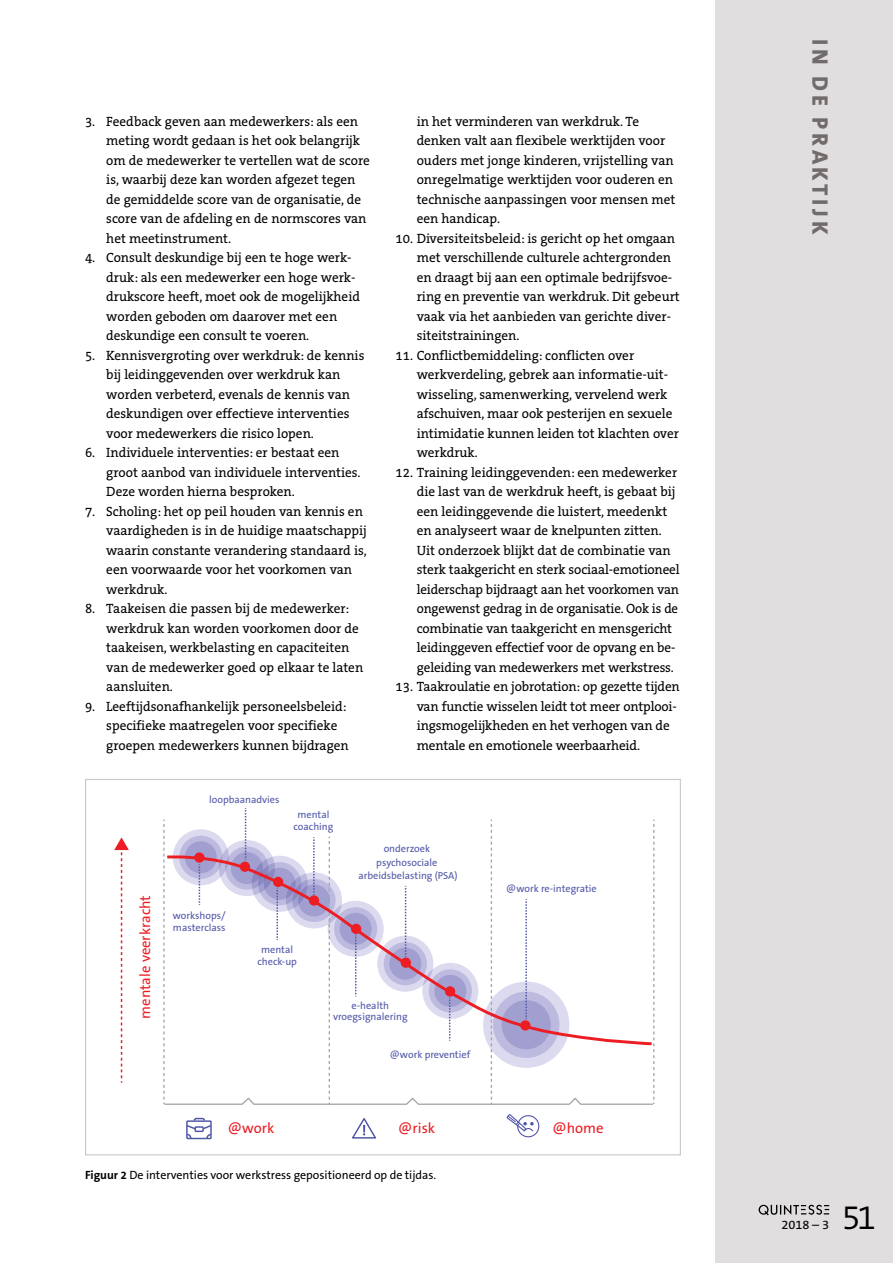
<style>
.page{position:relative;width:893px;height:1263px;background:#fff}
.page>*{position:absolute;margin:0;border:0;box-sizing:border-box;transform-origin:0 0}
.t1{font:300 34.5px "The Sans B W4";color:#000}
.t2{font:800 22.5px "The Sans B W8";letter-spacing:.155em;color:#716c6b}
.t3{font:14.7px "The Sans B W5 Plain";color:#ed1d24}
.t4{font:13.5px/19.5px "The Serif B W5 Plain";color:#000}
.t5{font:12.6px "The Sans B W5 Plain";color:#000}
.t6{font:12px "The Sans B W5 Plain";color:#000}
.t7{font:10.35px/11.7px "The Sans B W5 Plain";color:#4f56a6;text-align:center}
.s1{font-family:"The Sans B W7";font-weight:700}
</style>
<div class="page">
<div style="left:715px;top:0;width:178px;height:1263px;background:#e0dede"></div>
<svg style="left:114px;top:837px;width:15px;height:246px"></svg>
<svg style="left:163px;top:808px;width:491px;height:297px"></svg>
<svg style="left:164px;top:854px;width:491px;height:193px"></svg>
<div style="left:194px;top:852px;width:11px;height:11px;background:#ed1d24;border-radius:50%"></div>
<div style="left:240px;top:861px;width:10px;height:11px;background:#ed1d24;border-radius:50%"></div>
<div style="left:273px;top:877px;width:10px;height:10px;background:#ed1d24;border-radius:50%"></div>
<div style="left:309px;top:895px;width:10px;height:11px;background:#ed1d24;border-radius:50%"></div>
<div style="left:351px;top:924px;width:10px;height:10px;background:#ed1d24;border-radius:50%"></div>
<div style="left:401px;top:957px;width:10px;height:11px;background:#ed1d24;border-radius:50%"></div>
<div style="left:445px;top:986px;width:10px;height:10px;background:#ed1d24;border-radius:50%"></div>
<div style="left:520px;top:1020px;width:10px;height:10px;background:#ed1d24;border-radius:50%"></div>
<svg style="left:186px;top:1117px;width:26px;height:22px"></svg>
<svg style="left:352px;top:1118px;width:24px;height:21px"></svg>
<div style="left:517px;top:1115px;width:22px;height:22px;border:1px solid #4f56a6;border-radius:50%"></div>
<svg style="left:507px;top:1114px;width:27px;height:19px"></svg>
<svg style="left:759px;top:1205px;width:70px;height:10px"></svg>
<p class="t4" style="left:106px;top:112px;width:265px;text-indent:-21px">3. Feedback geven aan medewerkers: als een meting wordt gedaan is het ook belangrijk om de medewerker te vertellen wat de score is, waarbij deze kan worden afgezet tegen de gemiddelde score van de organisatie, de score van de afdeling en de normscores van het meetinstrument.</p>
<p class="t4" style="left:106px;top:248px;width:255px;text-indent:-21px">4. Consult deskundige bij een te hoge werk&shy;druk: als een medewerker een hoge werk&shy;drukscore heeft, moet ook de mogelijkheid worden geboden om daarover met een deskundige een consult te voeren.</p>
<p class="t4" style="left:106px;top:345px;width:260px;text-indent:-21px">5. Kennisvergroting over werkdruk: de kennis bij leidinggevenden over werkdruk kan worden verbeterd, evenals de kennis van deskundigen over effectieve interventies voor medewerkers die risico lopen.</p>
<p class="t4" style="left:106px;top:443px;width:256px;text-indent:-21px">6. Individuele interventies: er bestaat een groot aanbod van individuele interventies.<br>Deze worden hierna besproken.</p>
<p class="t4" style="left:106px;top:501px;width:262px;text-indent:-21px">7. Scholing: het op peil houden van kennis en vaardigheden is in de huidige maatschappij waarin constante verandering standaard is, een voorwaarde voor het voorkomen van werkdruk.</p>
<p class="t4" style="left:106px;top:599px;width:258px;text-indent:-21px">8. Taakeisen die passen bij de medewerker: werkdruk kan worden voorkomen door de taakeisen, werkbelasting en capaciteiten van de medewerker goed op elkaar te laten aansluiten.</p>
<p class="t4" style="left:106px;top:696px;width:244px;text-indent:-21px">9. Leeftijdsonafhankelijk personeelsbeleid: specifieke maatregelen voor specifieke groepen medewerkers kunnen bijdragen</p>
<p class="t7" style="left:209px;top:794px;width:72px">loopbaanadvies</p>
<p class="t7" style="left:294px;top:808px;width:41px">mental coaching</p>
<p class="t4" style="left:417px;top:112px;width:260px">in het verminderen van werkdruk. Te denken valt aan flexibele werktijden voor ouders met jonge kinderen, vrijstelling van onregelmatige werktijden voor ouderen en technische aanpassingen voor mensen met een handicap.</p>
<p class="t4" style="left:417px;top:228px;width:265px;text-indent:-21px">10. Diversiteitsbeleid: is gericht op het omgaan met verschillende culturele achtergronden en draagt bij aan een optimale bedrijfsvoe&shy;ring en preventie van werkdruk. Dit gebeurt vaak via het aanbieden van gerichte diver&shy;siteitstrainingen.</p>
<p class="t4" style="left:417px;top:346px;width:264px;text-indent:-21px">11. Conflictbemiddeling: conflicten over werkverdeling, gebrek aan informatie-uit&shy;wisseling, samenwerking, vervelend werk afschuiven, maar ook pesterijen en sexuele intimidatie kunnen leiden tot klachten over werkdruk.</p>
<p class="t4" style="left:417px;top:462px;width:265px;text-indent:-21px">12. Training leidinggevenden: een medewerker die last van de werkdruk heeft, is gebaat bij een leidinggevende die luistert, meedenkt en analyseert waar de knelpunten zitten.<br>Uit onderzoek blijkt dat de combinatie van sterk taakgericht en sterk sociaal-emotioneel leiderschap bijdraagt aan het voorkomen van ongewenst gedrag in de organisatie. Ook is de combinatie van taakgericht en mensgericht leidinggeven effectief voor de opvang en be&shy;geleiding van medewerkers met werkstress.</p>
<p class="t4" style="left:417px;top:677px;width:265px;text-indent:-21px">13. Taakroulatie en jobrotation: op gezette tijden van functie wisselen leidt tot meer ontplooi&shy;ingsmogelijkheden en het verhogen van de mentale en emotionele weerbaarheid.</p>
<p class="t3" style="left:136px;top:1019px;width:125px;rotate:-90deg">mentale veerkracht</p>
<p class="t7" style="left:173px;top:910px;width:54px;text-align:left">workshops/ masterclass</p>
<p class="t7" style="left:257px;top:943px;width:41px">mental check-up</p>
<p class="t7" style="left:358px;top:842px;width:101px;line-height:13.2px">onderzoek psychosociale arbeidsbelasting (PSA)</p>
<p class="t7" style="left:333px;top:999px;width:76px">e-health vroegsignalering</p>
<p class="t7" style="left:390px;top:1048px;width:82px">@work preventief</p>
<p class="t7" style="left:506px;top:883px;width:92px">@work re-integratie</p>
<p class="t3" style="left:228px;top:1118px;width:48px">@work</p>
<p class="t3" style="left:398px;top:1118px;width:38px">@risk</p>
<p class="t3" style="left:552px;top:1118px;width:53px">@home</p>
<p class="t6" style="left:85px;top:1167px;width:353px"><span class="s1">Figuur 2</span> De interventies voor werkstress gepositioneerd op de tijdas.</p>
<h2 class="t2" style="left:834px;top:39px;width:196px;rotate:90deg">IN DE PRAKTIJK</h2>
<p class="t5" style="left:782px;top:1216px;width:49px">2018 – 3</p>
<h1 class="t1" style="left:842px;top:1195px;width:36px">51</h1>
</div>
